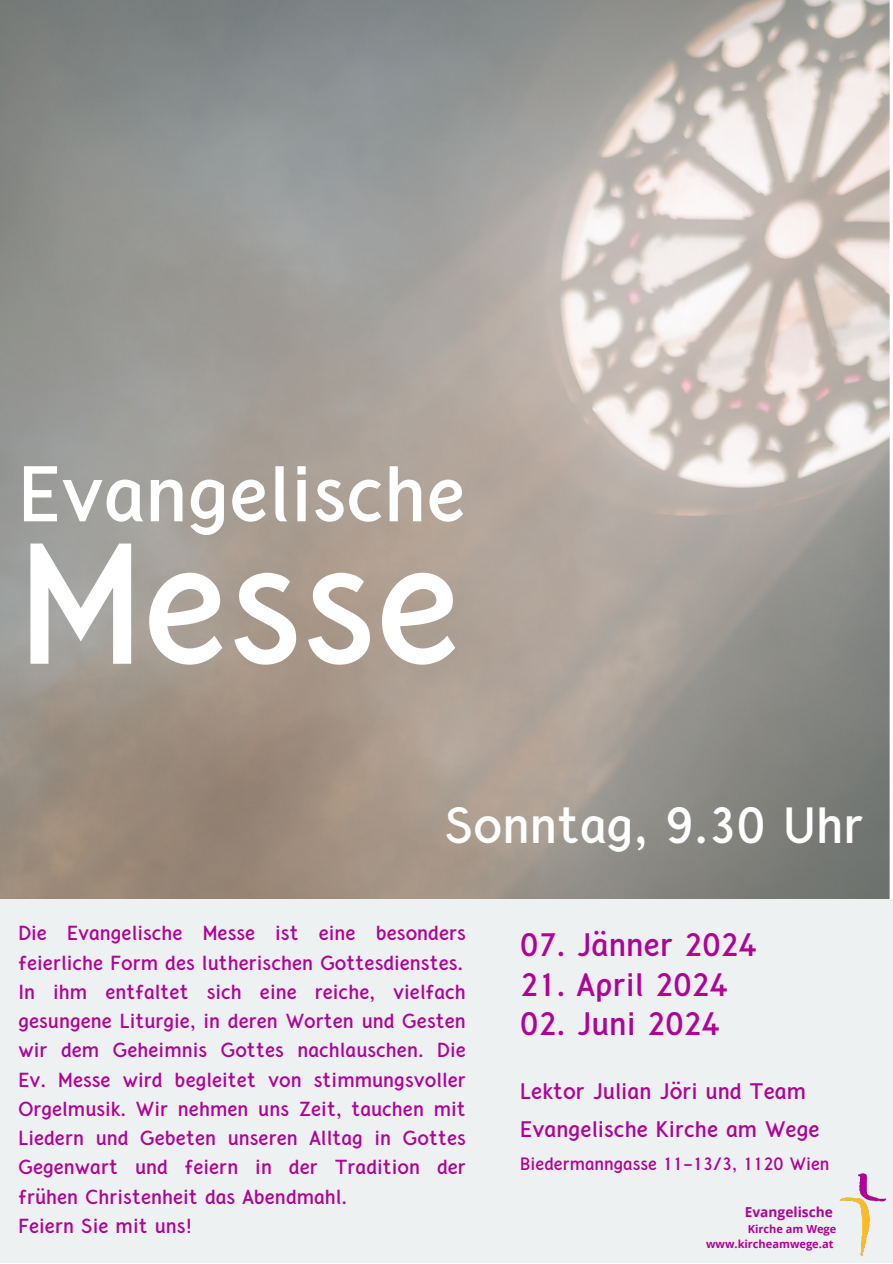
<style>
.page{position:relative;width:893px;height:1264px;background:#fff}
.page>*{position:absolute;margin:0;border:0;box-sizing:border-box;transform-origin:0 0}
.t1{font:700 150.15px "Crusoe Text";color:#fff}
.t2{font:700 68.85px "Crusoe Text";color:#fff}
.t3{font:700 44.4px "Crusoe Text";color:#fff}
.t4{font:700 28.35px "Crusoe Text";color:#b10297}
.t5{font:700 19.65px "Crusoe Text";color:#b10297}
.t6{font:700 17.85px/29.2px "Crusoe Text";color:#b10297}
.t7{font:700 15.6px "Crusoe Text";color:#b10297}
.t8{font:700 13.8px "Open Sans";color:#b10297}
.t9{font:700 11.1px "Open Sans";color:#b10297}
</style>
<div class="page">
<img style="left:0;top:0;width:889px;height:898px">
<div style="left:0;top:898px;width:892px;height:364px;background:#eef1f1"></div>
<img style="left:839px;top:1173px;width:47px;height:82px">
<p class="t2" style="left:18px;top:449px;width:449px">Evangelische</p>
<p class="t1" style="left:18px;top:506px;width:444px">Messe</p>
<p class="t3" style="left:444px;top:796px;width:420px">Sonntag, 9.30 Uhr</p>
<p class="t6" style="left:18px;top:920px;width:449px">Die Evangelische Messe ist eine besonders feierliche Form des lutherischen Gottesdienstes.</p>
<p class="t6" style="left:18px;top:978px;width:449px;text-align:justify">In ihm entfaltet sich eine reiche, vielfach gesungene Liturgie, in deren Worten und Gesten wir dem Geheimnis Gottes nachlauschen. Die Ev. Messe wird begleitet von stimmungsvoller Orgelmusik. Wir nehmen uns Zeit, tauchen mit Liedern und Gebeten unseren Alltag in Gottes Gegenwart und feiern in der Tradition der frühen Christenheit das Abendmahl.</p>
<p class="t6" style="left:18px;top:1212px;width:175px">Feiern Sie mit uns!</p>
<p class="t4" style="left:520px;top:926px;width:238px">07. Jänner 2024</p>
<p class="t4" style="left:520px;top:965px;width:209px">21. April 2024</p>
<p class="t4" style="left:520px;top:1005px;width:201px">02. Juni 2024</p>
<p class="t5" style="left:520px;top:1078px;width:287px">Lektor Julian Jöri und Team</p>
<p class="t5" style="left:520px;top:1116px;width:301px">Evangelische Kirche am Wege</p>
<p class="t7" style="left:520px;top:1153px;width:311px">Biedermanngasse 11-13/3, 1120 Wien</p>
<p class="t8" style="left:744px;top:1202px;width:90px">Evangelische</p>
<p class="t9" style="left:747px;top:1220px;width:90px">Kirche am Wege</p>
<p class="t9" style="left:706px;top:1235px;width:129px">www.kircheamwege.at</p>
</div>
